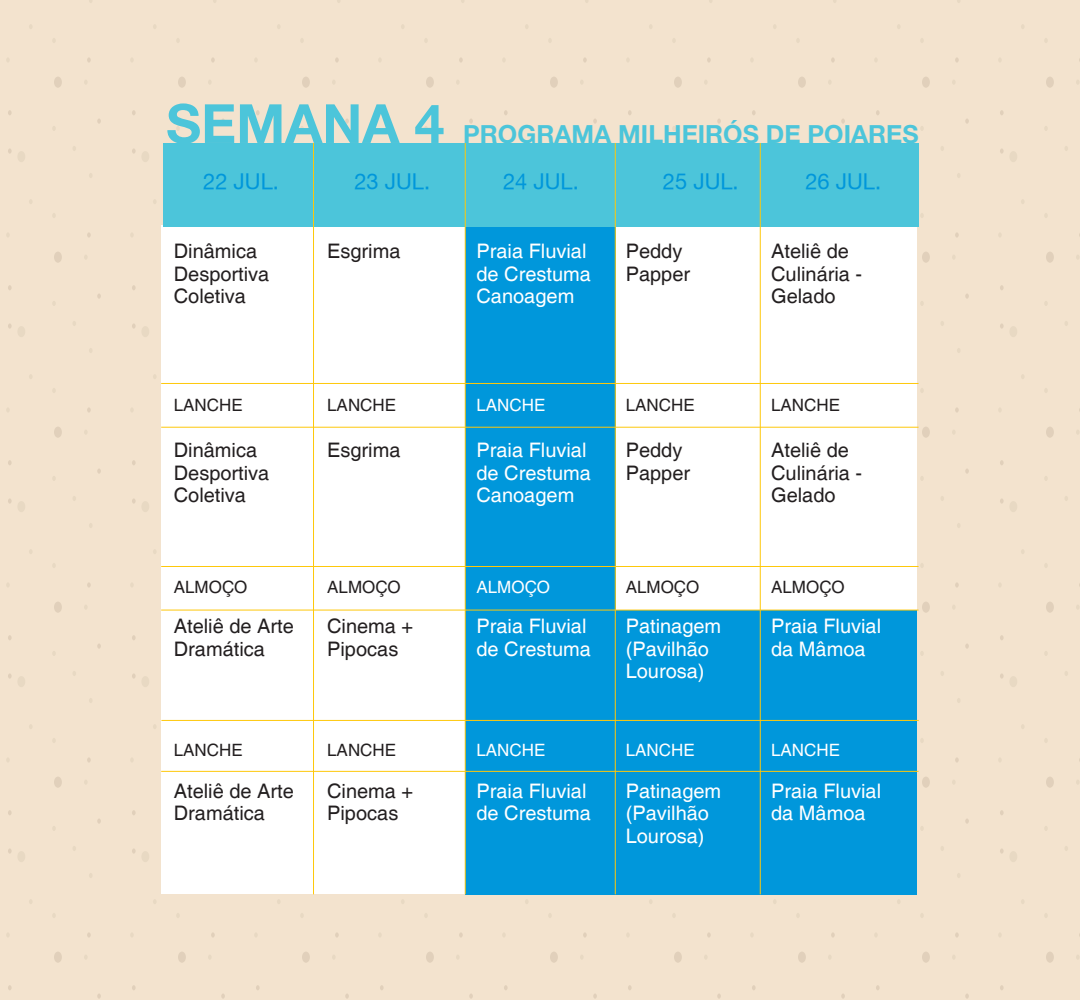
<style>
.page{position:relative;width:1080px;height:1000px;background:#f3e3ce}
.page>*{position:absolute;margin:0;border:0;box-sizing:border-box;transform-origin:0 0}
.t1{font:700 54.1px "Helvetica Neue";color:#4cc5da}
.t2{font:700 25px "Helvetica Neue";color:#4cc5da}
.t3{font:21.8px "Helvetica Neue Roman Helvetica Neue Roman";color:#0097db}
.t4{font:20px/22.7px "Helvetica";color:#231f20}
.t5{font:20px/22.7px "Helvetica";color:#fff}
.t6{font:17px "Helvetica LT Std";color:#231f20}
.t7{font:17px "Helvetica LT Std";color:#fff}
</style>
<div class="page">
<div style="left:161px;top:226px;width:756px;height:668px;background:#fff"></div>
<div style="left:465px;top:224px;width:150px;height:670px;background:#0097db"></div>
<div style="left:760px;top:610px;width:157px;height:284px;background:#0097db"></div>
<div style="left:608px;top:610px;width:156px;height:284px;background:#0097db"></div>
<div style="left:163px;top:143px;width:756px;height:84px;background:#4cc5da"></div>
<hr style="left:313px;top:143px;width:1px;height:751px;background:#fec80b">
<hr style="left:465px;top:143px;width:1px;height:751px;background:#fec80b">
<hr style="left:161px;top:383px;width:758px;height:1px;background:#fec80b">
<hr style="left:161px;top:427px;width:758px;height:1px;background:#fec80b">
<hr style="left:161px;top:566px;width:758px;height:1px;background:#fec80b">
<hr style="left:161px;top:610px;width:758px;height:1px;background:#fec80b">
<hr style="left:161px;top:720px;width:758px;height:1px;background:#fec80b">
<hr style="left:161px;top:771px;width:758px;height:1px;background:#fec80b">
<hr style="left:615px;top:143px;width:1px;height:751px;background:#fec80b">
<hr style="left:760px;top:143px;width:1px;height:751px;background:#fec80b">
<h1 class="t1" style="left:166px;top:90px;width:280px">SEMANA 4</h1>
<p class="t3" style="left:203px;top:168px;width:77px">22 JUL.</p>
<p class="t3" style="left:354px;top:168px;width:77px">23 JUL.</p>
<p class="t3" style="left:503px;top:168px;width:77px">24 JUL.</p>
<p class="t3" style="left:663px;top:168px;width:77px">25 JUL.</p>
<p class="t3" style="left:805px;top:168px;width:77px">26 JUL.</p>
<p class="t2" style="left:463px;top:119px;width:457px">PROGRAMA MILHEIRÓS DE POIARES</p>
<p class="t4" style="left:174px;top:240px;width:97px">Dinâmica<br>Desportiva<br>Coletiva</p>
<p class="t4" style="left:327px;top:240px;width:75px">Esgrima</p>
<p class="t5" style="left:477px;top:240px;width:116px">Praia Fluvial de Crestuma<br>Canoagem</p>
<p class="t4" style="left:626px;top:240px;width:66px">Peddy<br>Papper</p>
<p class="t4" style="left:771px;top:240px;width:93px">Ateliê de<br>Culinária -<br>Gelado</p>
<p class="t6" style="left:174px;top:395px;width:70px">LANCHE</p>
<p class="t6" style="left:327px;top:395px;width:70px">LANCHE</p>
<p class="t7" style="left:477px;top:395px;width:70px">LANCHE</p>
<p class="t6" style="left:626px;top:395px;width:70px">LANCHE</p>
<p class="t6" style="left:771px;top:395px;width:70px">LANCHE</p>
<p class="t4" style="left:174px;top:439px;width:97px">Dinâmica<br>Desportiva<br>Coletiva</p>
<p class="t4" style="left:327px;top:439px;width:75px">Esgrima</p>
<p class="t5" style="left:477px;top:439px;width:116px">Praia Fluvial de Crestuma<br>Canoagem</p>
<p class="t4" style="left:626px;top:439px;width:66px">Peddy<br>Papper</p>
<p class="t4" style="left:771px;top:439px;width:93px">Ateliê de<br>Culinária -<br>Gelado</p>
<p class="t6" style="left:174px;top:577px;width:75px">ALMOÇO</p>
<p class="t6" style="left:327px;top:577px;width:75px">ALMOÇO</p>
<p class="t7" style="left:477px;top:577px;width:75px">ALMOÇO</p>
<p class="t6" style="left:626px;top:577px;width:75px">ALMOÇO</p>
<p class="t6" style="left:771px;top:577px;width:75px">ALMOÇO</p>
<p class="t4" style="left:174px;top:615px;width:122px">Ateliê de Arte<br>Dramática</p>
<p class="t4" style="left:327px;top:615px;width:88px">Cinema +<br>Pipocas</p>
<p class="t5" style="left:477px;top:615px;width:116px">Praia Fluvial de Crestuma</p>
<p class="t5" style="left:626px;top:615px;width:97px">Patinagem (Pavilhão<br>Lourosa)</p>
<p class="t5" style="left:771px;top:615px;width:112px">Praia Fluvial da Mâmoa</p>
<p class="t6" style="left:174px;top:740px;width:70px">LANCHE</p>
<p class="t6" style="left:327px;top:740px;width:70px">LANCHE</p>
<p class="t7" style="left:477px;top:740px;width:70px">LANCHE</p>
<p class="t7" style="left:626px;top:740px;width:70px">LANCHE</p>
<p class="t7" style="left:771px;top:740px;width:70px">LANCHE</p>
<p class="t4" style="left:174px;top:780px;width:122px">Ateliê de Arte<br>Dramática</p>
<p class="t4" style="left:327px;top:780px;width:88px">Cinema +<br>Pipocas</p>
<p class="t5" style="left:477px;top:780px;width:116px">Praia Fluvial de Crestuma</p>
<p class="t5" style="left:626px;top:780px;width:97px">Patinagem (Pavilhão<br>Lourosa)</p>
<p class="t5" style="left:771px;top:780px;width:112px">Praia Fluvial da Mâmoa</p>
</div>
